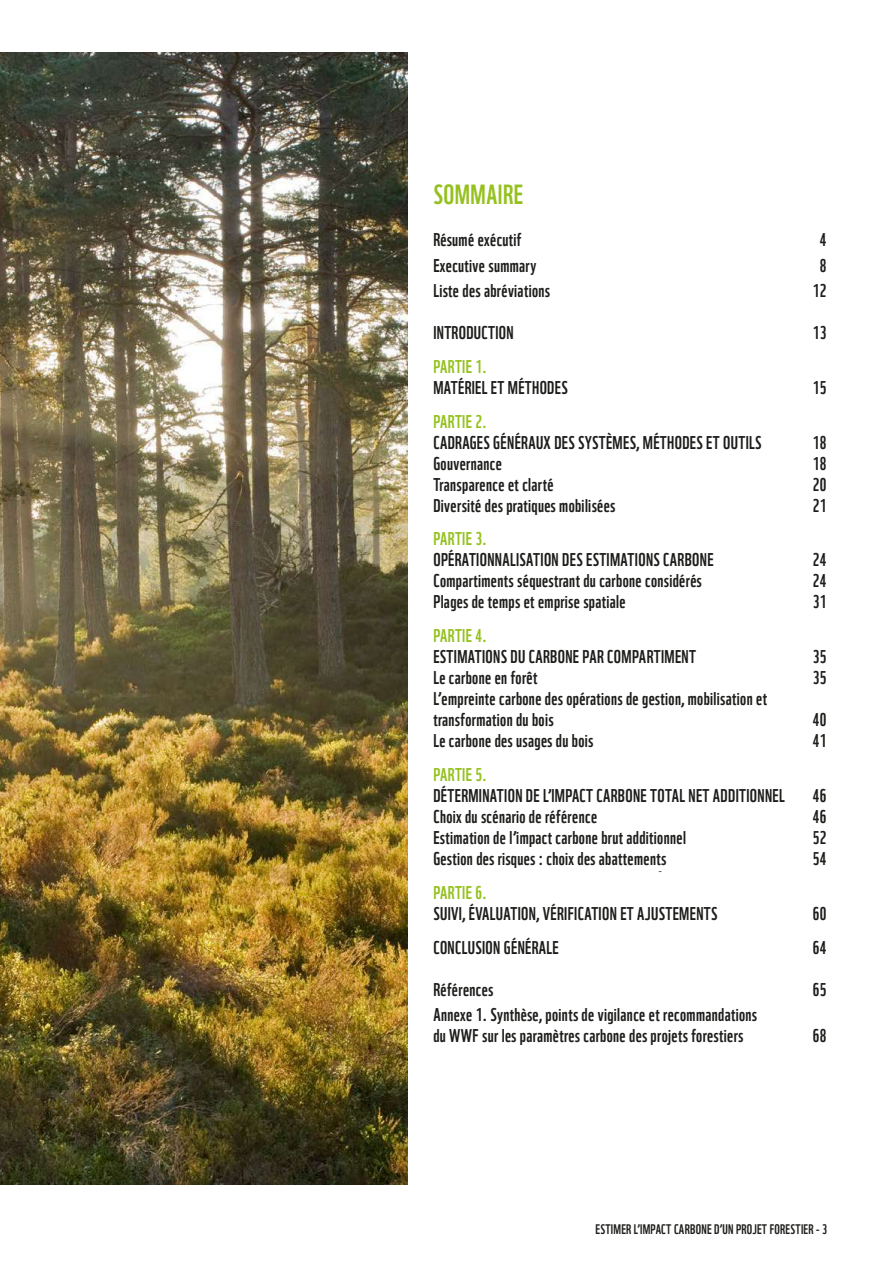
<style>
.page{position:relative;width:893px;height:1263px;background:#fff}
.page>*{position:absolute;margin:0;border:0;box-sizing:border-box;transform-origin:0 0}
.t1{font:27px "WWF";letter-spacing:.02em;color:#95c11f}
.t2{font:18px/21px "WWF";letter-spacing:.02em;color:#1d1d1b}
.t3{font:18px "WWF";letter-spacing:.02em;color:#95c11f}
.t4{font:13.5px "WWF";letter-spacing:.02em;color:#1d1d1b}
.t5{font:9px "Arial";color:#1d1d1b}
</style>
<div class="page">
<img style="left:0;top:53px;width:407px;height:1131px">
<h1 class="t1" style="left:433px;top:173px;width:91px">SOMMAIRE</h1>
<p class="t2" style="left:433px;top:228px;width:90px">Résumé exécutif</p>
<p class="t2" style="left:820px;top:228px;width:8px">4</p>
<p class="t2" style="left:433px;top:253px;width:104px">Executive summary</p>
<p class="t2" style="left:820px;top:253px;width:8px">8</p>
<p class="t2" style="left:433px;top:278px;width:118px">Liste des abréviations</p>
<p class="t2" style="left:813px;top:278px;width:15px">12</p>
<p class="t2" style="left:433px;top:320px;width:82px">INTRODUCTION</p>
<p class="t2" style="left:813px;top:320px;width:15px">13</p>
<p class="t3" style="left:433px;top:352px;width:55px">PARTIE 1.</p>
<p class="t2" style="left:433px;top:375px;width:136px">MATÉRIEL ET MÉTHODES</p>
<p class="t2" style="left:813px;top:375px;width:15px">15</p>
<p class="t3" style="left:433px;top:407px;width:55px">PARTIE 2.</p>
<p class="t2" style="left:433px;top:430px;width:330px">CADRAGES GÉNÉRAUX DES SYSTÈMES, MÉTHODES ET OUTILS</p>
<p class="t2" style="left:813px;top:430px;width:15px">18</p>
<p class="t2" style="left:433px;top:451px;width:70px">Gouvernance</p>
<p class="t2" style="left:813px;top:451px;width:15px">18</p>
<p class="t2" style="left:433px;top:472px;width:122px">Transparence et clarté</p>
<p class="t2" style="left:813px;top:472px;width:15px">20</p>
<p class="t2" style="left:433px;top:493px;width:183px">Diversité des pratiques mobilisées</p>
<p class="t2" style="left:813px;top:493px;width:15px">21</p>
<p class="t3" style="left:433px;top:525px;width:55px">PARTIE 3.</p>
<p class="t2" style="left:433px;top:548px;width:282px">OPÉRATIONNALISATION DES ESTIMATIONS CARBONE</p>
<p class="t2" style="left:813px;top:548px;width:15px">24</p>
<p class="t2" style="left:433px;top:569px;width:270px">Compartiments séquestrant du carbone considérés</p>
<p class="t2" style="left:813px;top:569px;width:15px">24</p>
<p class="t2" style="left:433px;top:590px;width:194px">Plages de temps et emprise spatiale</p>
<p class="t2" style="left:813px;top:590px;width:15px">31</p>
<p class="t3" style="left:433px;top:622px;width:55px">PARTIE 4.</p>
<p class="t2" style="left:433px;top:644px;width:264px">ESTIMATIONS DU CARBONE PAR COMPARTIMENT</p>
<p class="t2" style="left:813px;top:644px;width:15px">35</p>
<p class="t2" style="left:433px;top:665px;width:106px">Le carbone en forêt</p>
<p class="t2" style="left:813px;top:665px;width:15px">35</p>
<p class="t2" style="left:433px;top:686px;width:335px">L’empreinte carbone des opérations de gestion, mobilisation et transformation du bois</p>
<p class="t2" style="left:813px;top:707px;width:15px">40</p>
<p class="t2" style="left:433px;top:728px;width:162px">Le carbone des usages du bois</p>
<p class="t2" style="left:813px;top:728px;width:15px">41</p>
<p class="t3" style="left:433px;top:760px;width:55px">PARTIE 5.</p>
<p class="t2" style="left:433px;top:783px;width:353px">DÉTERMINATION DE L’IMPACT CARBONE TOTAL NET ADDITIONNEL</p>
<p class="t2" style="left:813px;top:783px;width:15px">46</p>
<p class="t2" style="left:433px;top:804px;width:165px">Choix du scénario de référence</p>
<p class="t2" style="left:813px;top:804px;width:15px">46</p>
<p class="t2" style="left:433px;top:825px;width:254px">Estimation de l’impact carbone brut additionnel</p>
<p class="t2" style="left:813px;top:825px;width:15px">52</p>
<p class="t2" style="left:433px;top:846px;width:235px">Gestion des risques : choix des abattements</p>
<p class="t2" style="left:813px;top:846px;width:15px">54</p>
<p class="t3" style="left:433px;top:878px;width:55px">PARTIE 6.</p>
<p class="t2" style="left:433px;top:901px;width:286px">SUIVI, ÉVALUATION, VÉRIFICATION ET AJUSTEMENTS</p>
<p class="t2" style="left:813px;top:901px;width:15px">60</p>
<p class="t2" style="left:433px;top:935px;width:127px">CONCLUSION GÉNÉRALE</p>
<p class="t2" style="left:813px;top:935px;width:15px">64</p>
<p class="t2" style="left:433px;top:977px;width:61px">Références</p>
<p class="t2" style="left:813px;top:977px;width:15px">65</p>
<p class="t2" style="left:433px;top:1002px;width:325px">Annexe 1. Synthèse, points de vigilance et recommandations du WWF sur les paramètres carbone des projets forestiers</p>
<p class="t5" style="left:659px;top:865px;width:4px">-</p>
<p class="t2" style="left:813px;top:1023px;width:15px">68</p>
<p class="t4" style="left:595px;top:1219px;width:233px">ESTIMER L’IMPACT CARBONE D’UN PROJET FORESTIER - 3</p>
</div>
